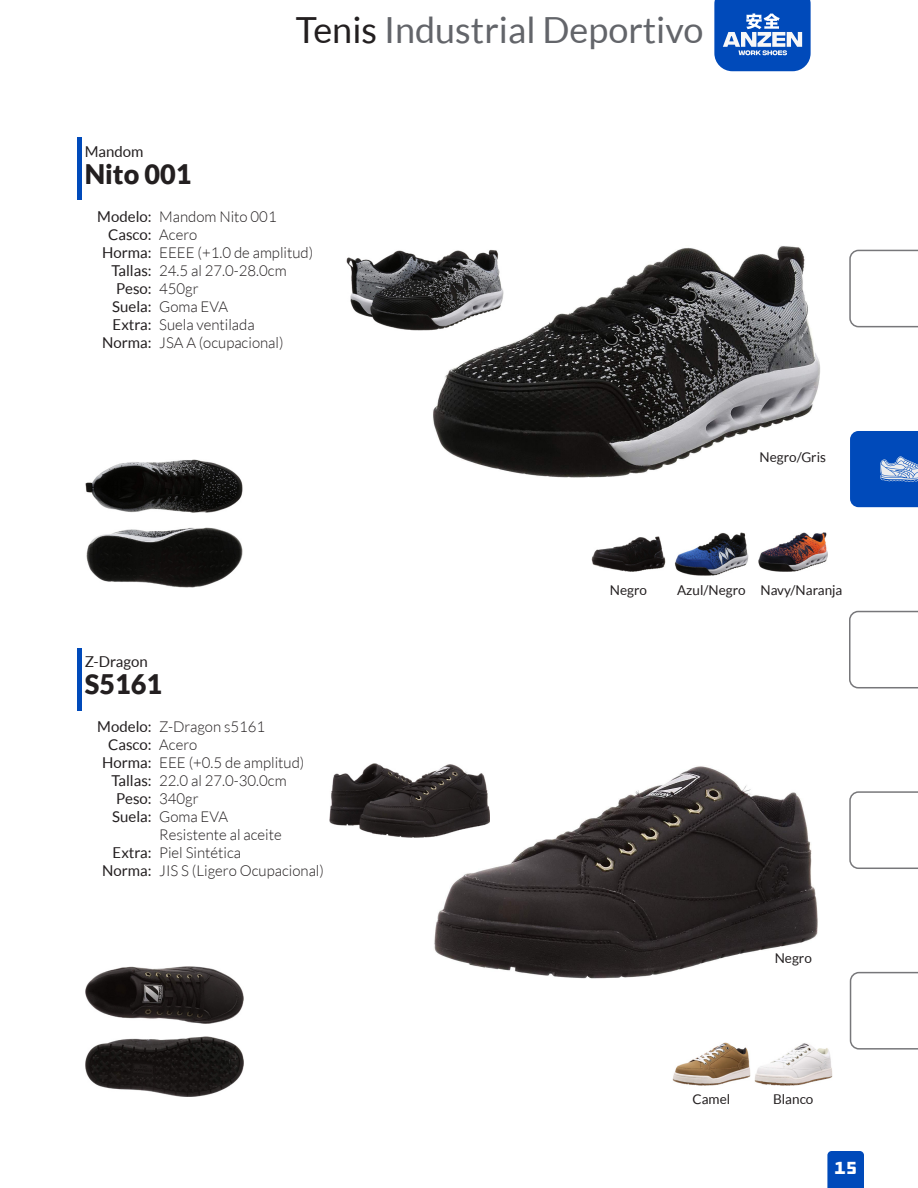
<style>
.page{position:relative;width:918px;height:1188px;background:#fff}
.page>*{position:absolute;margin:0;border:0;box-sizing:border-box;transform-origin:0 0}
.INDICE{font:36px "Lato";color:#63656a}
.MODELO{font:900 27px "Lato";color:#231f20}
.t1{font:18px "DDC Hardware";color:#fff}
.CARACTERISTICAS_DETA{font:300 15px "Lato";color:#231f20}
.CARACTERISTICAS{font:15px "Lato";color:#231f20}
.PRECIO{font:15px "Lato";color:#231f20}
.Colores{font:13.5px "Lato";color:#231f20}
.s1{color:#231f20}
</style>
<div class="page">
<svg style="left:827px;top:1151px;width:37px;height:37px"></svg>
<svg style="left:714px;top:0;width:97px;height:71px;background:#326dc6"></svg>
<img style="left:433px;top:246px;width:387px;height:232px">
<img style="left:434px;top:766px;width:384px;height:212px">
<img style="left:85px;top:459px;width:158px;height:54px">
<img style="left:85px;top:966px;width:158px;height:58px">
<img style="left:86px;top:528px;width:157px;height:60px">
<img style="left:85px;top:1037px;width:158px;height:60px">
<img style="left:674px;top:532px;width:74px;height:44px">
<img style="left:592px;top:536px;width:74px;height:36px">
<img style="left:672px;top:1043px;width:78px;height:43px">
<img style="left:758px;top:532px;width:70px;height:39px">
<img style="left:754px;top:1043px;width:78px;height:43px">
<img style="left:346px;top:250px;width:158px;height:81px">
<img style="left:330px;top:763px;width:160px;height:74px">
<div style="left:77px;top:138px;width:5px;height:62px;background:#004aba"></div>
<div style="left:77px;top:648px;width:5px;height:62px;background:#004aba"></div>
<svg style="left:849px;top:250px;width:69px;height:77px"></svg>
<svg style="left:849px;top:611px;width:69px;height:77px"></svg>
<svg style="left:849px;top:791px;width:69px;height:78px"></svg>
<svg style="left:850px;top:972px;width:68px;height:78px"></svg>
<svg style="left:850px;top:431px;width:68px;height:76px;background:#1a5cbf"></svg>
<p class="PRECIO" style="left:85px;top:143px;width:60px">Mandom</p>
<p class="MODELO" style="left:85px;top:159px;width:108px">Nito 001</p>
<p class="INDICE" style="left:296px;top:10px;width:409px"><span class="s1">Tenis</span> Industrial Deportivo</p>
<p class="CARACTERISTICAS" style="left:97px;top:208px;width:56px">Modelo:</p>
<p class="CARACTERISTICAS" style="left:108px;top:226px;width:45px">Casco:</p>
<p class="CARACTERISTICAS" style="left:102px;top:244px;width:51px">Horma:</p>
<p class="CARACTERISTICAS" style="left:112px;top:262px;width:42px">Tallas:</p>
<p class="CARACTERISTICAS" style="left:116px;top:280px;width:37px">Peso:</p>
<p class="CARACTERISTICAS" style="left:112px;top:298px;width:41px">Suela:</p>
<p class="CARACTERISTICAS" style="left:113px;top:316px;width:41px">Extra:</p>
<p class="CARACTERISTICAS" style="left:102px;top:334px;width:51px">Norma:</p>
<p class="CARACTERISTICAS_DETA" style="left:159px;top:209px;width:119px">Mandom Nito 001</p>
<p class="CARACTERISTICAS_DETA" style="left:159px;top:227px;width:40px">Acero</p>
<p class="CARACTERISTICAS_DETA" style="left:159px;top:245px;width:156px">EEEE (+1.0 de amplitud)</p>
<p class="CARACTERISTICAS_DETA" style="left:159px;top:263px;width:129px">24.5 al 27.0-28.0cm</p>
<p class="CARACTERISTICAS_DETA" style="left:159px;top:281px;width:41px">450gr</p>
<p class="CARACTERISTICAS_DETA" style="left:159px;top:299px;width:70px">Goma EVA</p>
<p class="CARACTERISTICAS_DETA" style="left:159px;top:317px;width:97px">Suela ventilada</p>
<p class="CARACTERISTICAS_DETA" style="left:159px;top:335px;width:126px">JSA A (ocupacional)</p>
<p class="PRECIO" style="left:85px;top:654px;width:65px">Z-Dragon</p>
<p class="MODELO" style="left:85px;top:669px;width:79px">S5161</p>
<p class="CARACTERISTICAS" style="left:97px;top:718px;width:56px">Modelo:</p>
<p class="CARACTERISTICAS" style="left:108px;top:736px;width:45px">Casco:</p>
<p class="CARACTERISTICAS" style="left:102px;top:754px;width:51px">Horma:</p>
<p class="CARACTERISTICAS" style="left:112px;top:772px;width:42px">Tallas:</p>
<p class="CARACTERISTICAS" style="left:116px;top:790px;width:37px">Peso:</p>
<p class="CARACTERISTICAS" style="left:112px;top:808px;width:41px">Suela:</p>
<p class="CARACTERISTICAS" style="left:113px;top:844px;width:41px">Extra:</p>
<p class="CARACTERISTICAS" style="left:102px;top:862px;width:51px">Norma:</p>
<p class="CARACTERISTICAS_DETA" style="left:159px;top:719px;width:108px">Z-Dragon s5161</p>
<p class="CARACTERISTICAS_DETA" style="left:159px;top:737px;width:40px">Acero</p>
<p class="CARACTERISTICAS_DETA" style="left:159px;top:755px;width:147px">EEE (+0.5 de amplitud)</p>
<p class="CARACTERISTICAS_DETA" style="left:159px;top:773px;width:129px">22.0 al 27.0-30.0cm</p>
<p class="CARACTERISTICAS_DETA" style="left:159px;top:791px;width:41px">340gr</p>
<p class="CARACTERISTICAS_DETA" style="left:159px;top:809px;width:70px">Goma EVA</p>
<p class="CARACTERISTICAS_DETA" style="left:159px;top:827px;width:124px">Resistente al aceite</p>
<p class="CARACTERISTICAS_DETA" style="left:159px;top:845px;width:84px">Piel Sintética</p>
<p class="CARACTERISTICAS_DETA" style="left:159px;top:863px;width:166px">JIS S (Ligero Ocupacional)</p>
<p class="Colores" style="left:760px;top:450px;width:68px">Negro/Gris</p>
<p class="Colores" style="left:610px;top:582px;width:39px">Negro</p>
<p class="Colores" style="left:677px;top:582px;width:70px">Azul/Negro</p>
<p class="Colores" style="left:760px;top:582px;width:83px">Navy/Naranja</p>
<p class="Colores" style="left:775px;top:951px;width:39px">Negro</p>
<p class="Colores" style="left:693px;top:1092px;width:39px">Camel</p>
<p class="Colores" style="left:773px;top:1092px;width:42px">Blanco</p>
<p class="t1" style="left:834px;top:1157px;width:25px">15</p>
</div>
